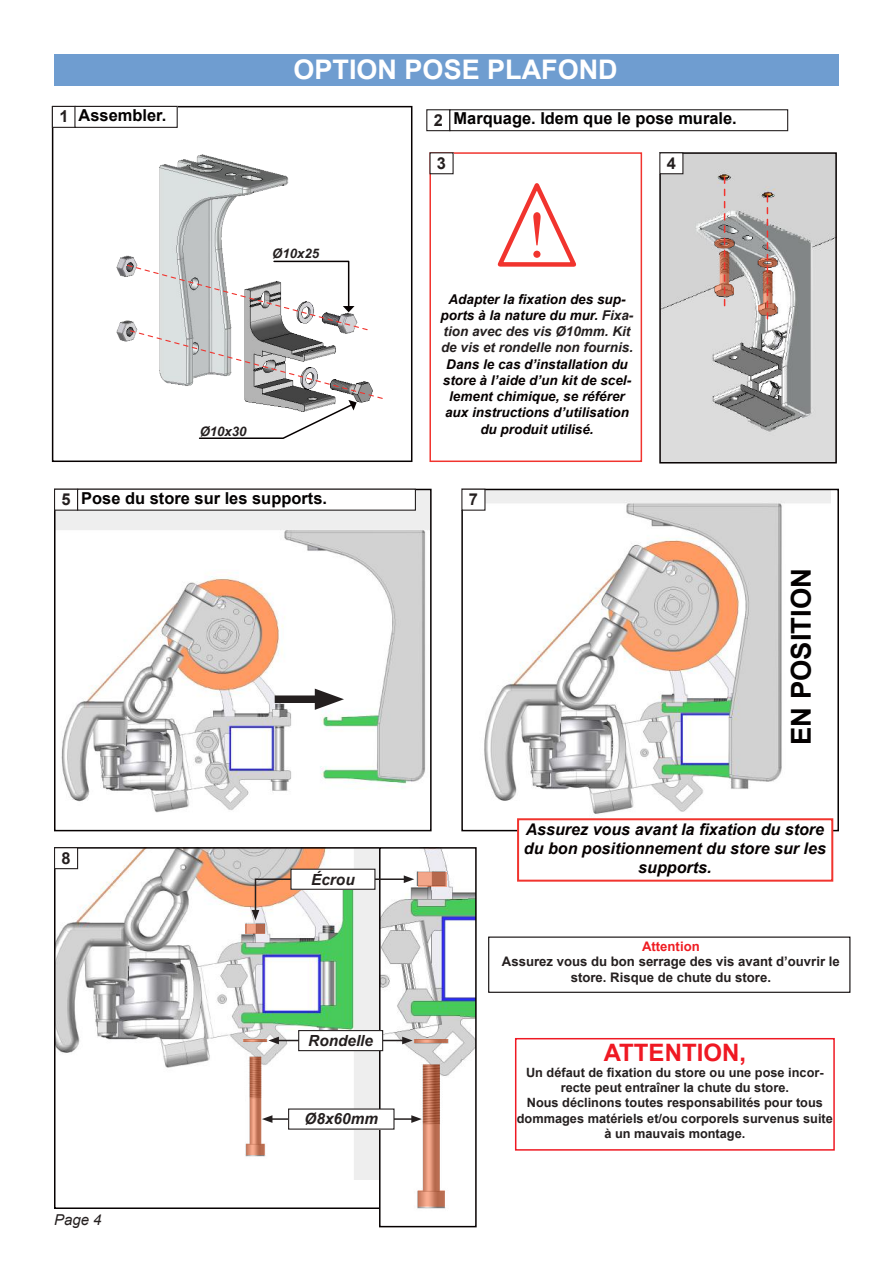
<style>
.page{position:relative;width:893px;height:1263px;background:#fff}
.page>*{position:absolute;margin:0;border:0;box-sizing:border-box;transform-origin:0 0}
.t1{font:66px "Times New Roman";color:#f1342e}
.t2{font:700 27.45px "Arial";color:#030000}
.t3{font:700 27px "Arial";color:#fff}
.t4{font:700 24px "Arial";color:#ef1923}
.t5{font:700 16.5px "Arial";color:#030000}
.t6{font:700 16.5px "Arial";color:#241f1f}
.t7{font:italic 700 16.05px/19.4px "Arial";color:#060000;text-align:center}
.t8{font:italic 700 15.3px "Arial";color:#241f1f}
.t9{font:italic 15px "Arial";color:#241f1f}
.t10{font:italic 700 13.5px/16.2px "Arial";color:#060000;text-align:center}
.t11{font:italic 700 13.5px/16.2px "Arial";color:#241f1f;text-align:center}
.t12{font:700 13.2px/15.8px "Arial";color:#241f1f;text-align:center}
.t13{font:italic 700 13.2px "Arial";color:#241f1f}
.t14{font:700 13.2px "Arial";color:#ef1d23}
.t15{font:700 12.75px/15.3px "Arial";color:#241f1f;text-align:center}
.s1{color:#241f1f}
.s2{color:#060000}
</style>
<div class="page">
<div style="left:54px;top:55px;width:785px;height:31px;background:#6f9dd0"></div>
<svg style="left:51px;top:105px;width:362px;height:357px"></svg>
<svg style="left:126px;top:260px;width:258px;height:180px"></svg>
<svg style="left:659px;top:152px;width:178px;height:312px;background:#c2c2c2"></svg>
<svg style="left:714px;top:177px;width:20px;height:129px;background:#bda39d"></svg>
<svg style="left:758px;top:196px;width:19px;height:123px;background:#b79c94"></svg>
<div style="left:429px;top:152px;width:213px;height:310px;background:#fff;border:2px solid #f1342e"></div>
<svg style="left:497px;top:183px;width:80px;height:84px"></svg>
<img style="left:57px;top:850px;width:322px;height:329px">
<div style="left:54px;top:847px;width:378px;height:362px;border:2px solid #060000"></div>
<img style="left:484px;top:492px;width:346px;height:322px">
<div style="left:461px;top:489px;width:378px;height:342px;border:2px solid #060000"></div>
<img style="left:57px;top:492px;width:372px;height:321px">
<div style="left:54px;top:489px;width:378px;height:342px;border:2px solid #060000"></div>
<div style="left:515px;top:1038px;width:320px;height:113px;border:2px solid #ef1923"></div>
<div style="left:488px;top:936px;width:362px;height:57px;border:1px solid #060000"></div>
<div style="left:517px;top:818px;width:316px;height:64px;background:#fff;border:2px solid #f1342e"></div>
<div style="left:275px;top:695px;width:52px;height:8px;background:#241f1f"></div>
<svg style="left:315px;top:689px;width:29px;height:21px"></svg>
<img style="left:381px;top:849px;width:94px;height:360px">
<div style="left:379px;top:847px;width:98px;height:380px;border:1px solid #060000"></div>
<svg style="left:246px;top:924px;width:19px;height:10px"></svg>
<hr style="left:244px;top:1039px;width:23px;height:3px;background:#f45a21">
<svg style="left:418px;top:872px;width:28px;height:14px"></svg>
<svg style="left:414px;top:1039px;width:34px;height:4px"></svg>
<hr style="left:270px;top:1118px;width:144px;height:2px;background:#241f1f">
<svg style="left:246px;top:1057px;width:26px;height:98px"></svg>
<svg style="left:411px;top:1064px;width:34px;height:143px"></svg>
<hr style="left:277px;top:1040px;width:127px;height:1px;background:#241f1f">
<svg style="left:268px;top:1037px;width:11px;height:7px"></svg>
<svg style="left:402px;top:1037px;width:11px;height:7px"></svg>
<svg style="left:252px;top:875px;width:162px;height:45px"></svg>
<div style="left:289px;top:1109px;width:105px;height:20px;background:#fff"></div>
<div style="left:299px;top:1030px;width:84px;height:21px;background:#fff"></div>
<div style="left:298px;top:1030px;width:85px;height:21px;border:1px solid #241f1f"></div>
<div style="left:291px;top:869px;width:84px;height:20px;background:#fff"></div>
<div style="left:290px;top:869px;width:85px;height:21px;border:1px solid #241f1f"></div>
<div style="left:52px;top:106px;width:23px;height:21px;background:#fff"></div>
<div style="left:52px;top:106px;width:24px;height:22px;border:1px solid #241f1f"></div>
<div style="left:75px;top:106px;width:102px;height:21px;background:#fff"></div>
<div style="left:74px;top:106px;width:104px;height:22px;border:1px solid #241f1f"></div>
<div style="left:426px;top:109px;width:24px;height:22px;border:1px solid #241f1f"></div>
<div style="left:449px;top:109px;width:339px;height:22px;border:1px solid #241f1f"></div>
<div style="left:430px;top:153px;width:23px;height:21px;background:#fff"></div>
<div style="left:660px;top:153px;width:23px;height:21px;background:#fff"></div>
<div style="left:659px;top:152px;width:24px;height:22px;border:1px solid #241f1f"></div>
<div style="left:55px;top:489px;width:23px;height:21px;background:#fff"></div>
<div style="left:54px;top:489px;width:24px;height:22px;border:1px solid #241f1f"></div>
<div style="left:78px;top:489px;width:337px;height:21px;background:#fff"></div>
<div style="left:77px;top:489px;width:339px;height:22px;border:1px solid #241f1f"></div>
<div style="left:462px;top:489px;width:23px;height:21px;background:#fff"></div>
<div style="left:461px;top:489px;width:24px;height:22px;border:1px solid #241f1f"></div>
<div style="left:55px;top:848px;width:23px;height:21px;background:#fff"></div>
<div style="left:54px;top:847px;width:24px;height:22px;border:1px solid #241f1f"></div>
<h3 class="t3" style="left:294px;top:52px;width:326px">OPTION POSE PLAFOND</h3>
<p class="t5" style="left:59px;top:104px;width:108px"><span class="s1">1</span> Assembler.</p>
<p class="t5" style="left:434px;top:108px;width:305px"><span class="s1">2</span> Marquage. Idem que le pose murale.</p>
<p class="t6" style="left:437px;top:152px;width:11px">3</p>
<p class="t6" style="left:667px;top:152px;width:11px">4</p>
<p class="t13" style="left:272px;top:245px;width:48px">Ø10x25</p>
<p class="t13" style="left:200px;top:423px;width:48px">Ø10x30</p>
<h1 class="t1" style="left:526px;top:190px;width:23px">!</h1>
<p class="t11" style="left:441px;top:291px;width:194px"><span class="s2">Adapter la fixation des sup&shy;ports à la nature du mur.</span> Fixa&shy;tion avec des vis Ø10mm. Kit de vis et rondelle non fournis.</p>
<p class="t10" style="left:443px;top:356px;width:190px">Dans le cas d’installation du store à l’aide d’un kit de scel&shy;lement chimique, se référer aux instructions d’utilisation du produit utilisé.</p>
<p class="t5" style="left:61px;top:487px;width:267px"><span class="s1">5</span> Pose du store sur les supports.</p>
<p class="t6" style="left:469px;top:488px;width:11px">7</p>
<h2 class="t2" style="left:783px;top:745px;width:178px;rotate:-90deg">EN POSITION</h2>
<p class="t6" style="left:61px;top:847px;width:11px">8</p>
<p class="t9" style="left:54px;top:1210px;width:49px">Page 4</p>
<p class="t8" style="left:311px;top:870px;width:45px">Écrou</p>
<p class="t8" style="left:308px;top:1030px;width:66px">Rondelle</p>
<p class="t8" style="left:305px;top:1108px;width:75px">Ø8x60mm</p>
<p class="t7" style="left:524px;top:820px;width:303px">Assurez vous avant la fixation du store du bon positionnement du store sur les supports.</p>
<p class="t14" style="left:642px;top:937px;width:59px">Attention</p>
<p class="t12" style="left:502px;top:954px;width:339px">Assurez vous du bon serrage des vis avant d’ouvrir le store. Risque de chute du store.</p>
<h3 class="t4" style="left:604px;top:1037px;width:144px">ATTENTION,</h3>
<p class="t15" style="left:517px;top:1065px;width:318px">Un défaut de fixation du store ou une pose incor&shy;recte peut entraîner la chute du store.<br>Nous déclinons toutes responsabilités pour tous dommages matériels et/ou corporels survenus suite à un mauvais montage.</p>
</div>
